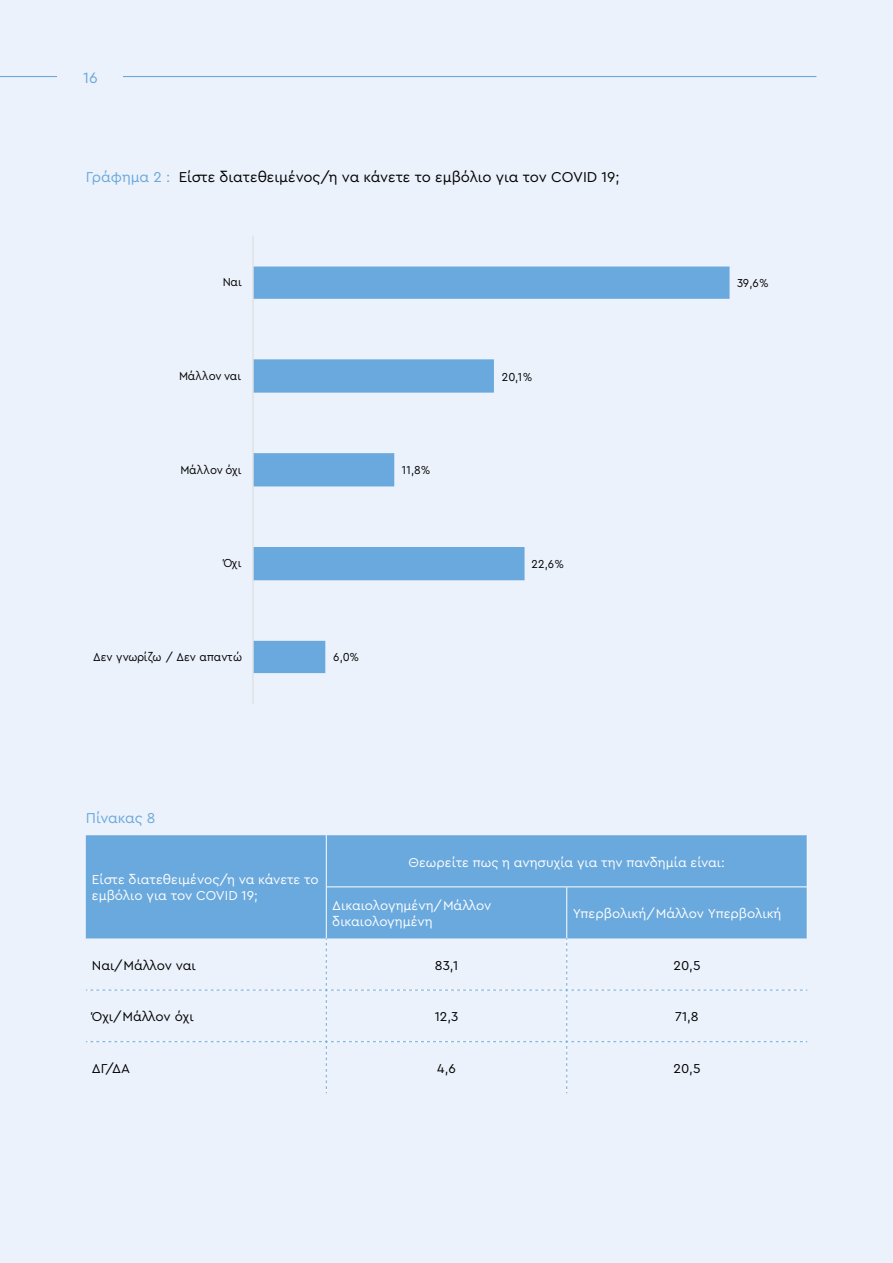
<style>
.page{position:relative;width:893px;height:1263px;background:#ecf2fb}
.page>*{position:absolute;margin:0;border:0;box-sizing:border-box;transform-origin:0 0}
.t1{font:15.75px "Cera Pro";color:#6aa9dd}
.t2{font:15px "Cera Pro";color:#000}
.t3{font:15px "Cera Pro";letter-spacing:-.01em;color:#6aa9dd}
.t4{font:13.5px/16.2px "Cera Pro";color:#fff}
.t5{font:13.5px "Cera Pro";color:#000}
.t6{font:12.15px "Cera Pro";letter-spacing:.005em;color:#000;scale:.95 1}
.t7{font:12.15px "Cera Pro";letter-spacing:.025em;color:#000;scale:.95 1}
.s1{color:#6aa9dd}
</style>
<div class="page">
<svg style="left:253px;top:266px;width:477px;height:407px"></svg>
<hr style="left:252px;top:236px;width:1px;height:468px;background:#d9d9d9">
<div style="left:86px;top:835px;width:721px;height:103px;background:#6aa9dd"></div>
<hr style="left:326px;top:835px;width:1px;height:52px;background:#fff">
<hr style="left:326px;top:887px;width:1px;height:51px;background:#fff">
<hr style="left:807px;top:835px;width:1px;height:52px;background:#fff">
<hr style="left:566px;top:887px;width:1px;height:51px;background:#fff">
<hr style="left:807px;top:887px;width:1px;height:51px;background:#fff">
<hr style="left:327px;top:886px;width:240px;height:1px;background:#fff">
<hr style="left:567px;top:886px;width:240px;height:1px;background:#fff">
<svg style="left:86px;top:938px;width:721px;height:155px"></svg>
<hr style="left:0;top:76px;width:816px;height:1px;background:#6aa9dd">
<div style="left:57px;top:44px;width:66px;height:66px;background:#ecf2fb"></div>
<p class="t1" style="left:83px;top:68px;width:16px">16</p>
<p class="t2" style="left:86px;top:167px;width:535px"><span class="s1">Γράφημα 2 :</span> Είστε διατεθειμένος/η να κάνετε το εμβόλιο για τον COVID 19;</p>
<p class="t6" style="left:223px;top:274px;width:21px">Ναι</p>
<p class="t7" style="left:179px;top:368px;width:67px">Μάλλον ναι</p>
<p class="t6" style="left:180px;top:461px;width:66px">Μάλλον όχι</p>
<p class="t6" style="left:223px;top:555px;width:20px">Όχι</p>
<p class="t6" style="left:93px;top:648px;width:158px">Δεν γνωρίζω / Δεν απαντώ</p>
<p class="t3" style="left:86px;top:808px;width:71px">Πίνακας 8</p>
<p class="t6" style="left:402px;top:462px;width:32px">11,8%</p>
<p class="t6" style="left:333px;top:649px;width:29px">6,0%</p>
<p class="t6" style="left:502px;top:369px;width:34px">20,1%</p>
<p class="t6" style="left:531px;top:556px;width:36px">22,6%</p>
<p class="t6" style="left:737px;top:275px;width:35px">39,6%</p>
<p class="t4" style="left:92px;top:871px;width:229px">Είστε διατεθειμένος/η να κάνετε το εμβόλιο για τον COVID 19;</p>
<p class="t4" style="left:409px;top:853px;width:318px">Θεωρείτε πως η ανησυχία για την πανδημία είναι:</p>
<p class="t4" style="left:332px;top:897px;width:161px">Δικαιολογημένη/Μάλλον δικαιολογημένη</p>
<p class="t4" style="left:573px;top:905px;width:210px">Υπερβολική/Μάλλον Υπερβολική</p>
<p class="t5" style="left:92px;top:956px;width:105px">Ναι/Μάλλον ναι</p>
<p class="t5" style="left:435px;top:956px;width:25px">83,1</p>
<p class="t5" style="left:673px;top:956px;width:28px">20,5</p>
<p class="t5" style="left:92px;top:1008px;width:103px">Όχι/Μάλλον όχι</p>
<p class="t5" style="left:435px;top:1008px;width:25px">12,3</p>
<p class="t5" style="left:675px;top:1008px;width:25px">71,8</p>
<p class="t5" style="left:92px;top:1059px;width:40px">ΔΓ/ΔΑ</p>
<p class="t5" style="left:437px;top:1059px;width:20px">4,6</p>
<p class="t5" style="left:673px;top:1059px;width:28px">20,5</p>
</div>
